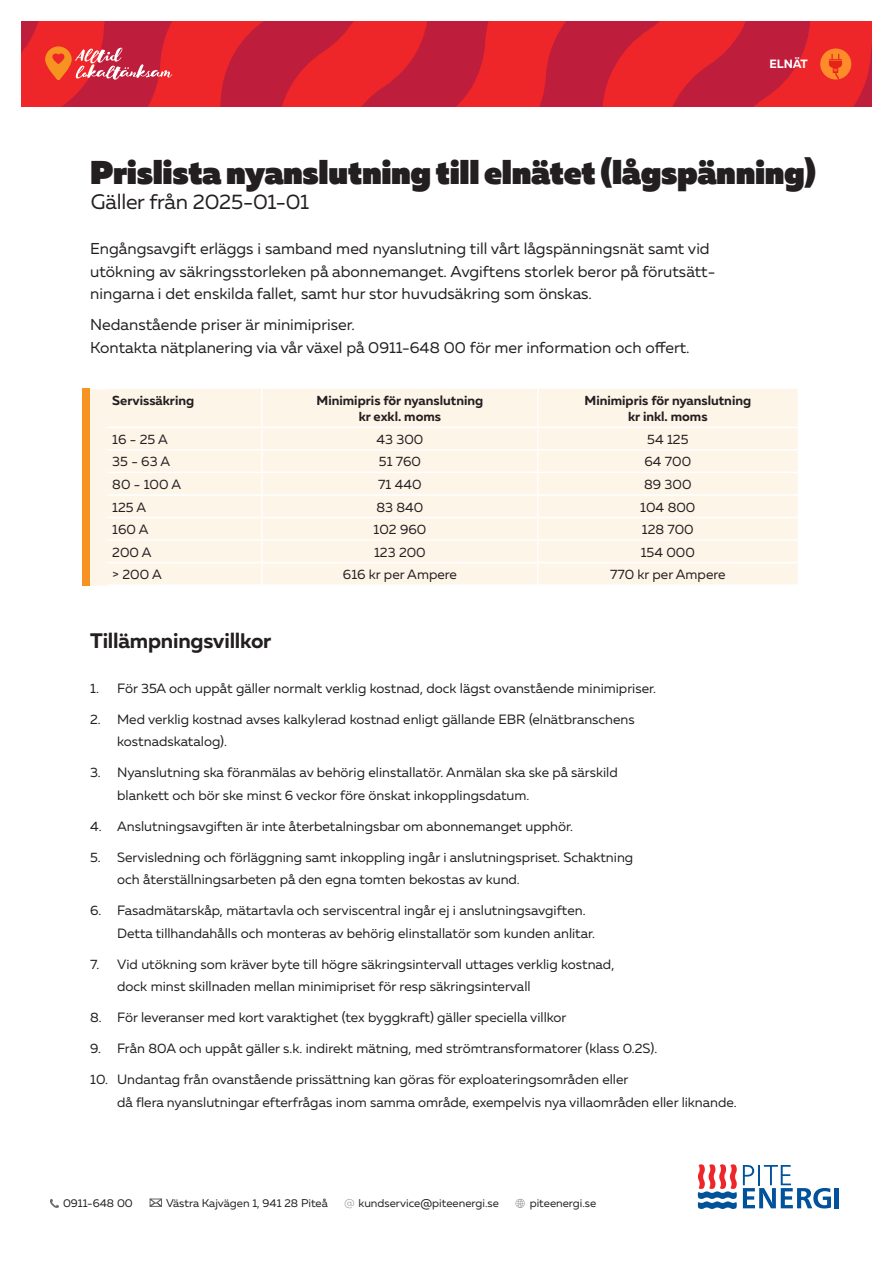
<style>
.page{position:relative;width:893px;height:1263px;background:#fff}
.page>*{position:absolute;margin:0;border:0;box-sizing:border-box;transform-origin:0 0}
.t1{font:800 33px "Muller";letter-spacing:-.01em;color:#231f20}
.t2{font:21px "Muller";letter-spacing:-.01em;color:#231f20}
.t3{font:700 21px "Muller";letter-spacing:-.01em;color:#231f20}
.t4{font:15.75px/22.5px "Muller";color:#231f20}
.t5{font:13.5px/22.5px "Muller";color:#231f20}
.t6{font:700 13.05px "Muller";color:#231f20}
.t7{font:700 12px "Muller";letter-spacing:-.005em;color:#fff}
.t8{font:11.25px "Muller";color:#231f20}
.t9{font:200 9.6px "Muller";color:#636366}
</style>
<div class="page">
<div style="left:90px;top:389px;width:708px;height:195px;background:#fef5e9"></div>
<hr style="left:261px;top:389px;width:2px;height:38px;background:#fff">
<hr style="left:537px;top:389px;width:2px;height:38px;background:#fff">
<hr style="left:107px;top:427px;width:155px;height:1px;background:#fff">
<hr style="left:262px;top:427px;width:276px;height:1px;background:#fff">
<hr style="left:261px;top:428px;width:2px;height:21px;background:#fff">
<hr style="left:538px;top:427px;width:260px;height:1px;background:#fff">
<hr style="left:537px;top:428px;width:2px;height:21px;background:#fff">
<hr style="left:107px;top:449px;width:155px;height:2px;background:#fff">
<hr style="left:262px;top:449px;width:276px;height:2px;background:#fff">
<hr style="left:261px;top:451px;width:2px;height:21px;background:#fff">
<hr style="left:538px;top:449px;width:260px;height:2px;background:#fff">
<hr style="left:537px;top:451px;width:2px;height:21px;background:#fff">
<hr style="left:107px;top:472px;width:155px;height:1px;background:#fff">
<hr style="left:262px;top:472px;width:276px;height:1px;background:#fff">
<hr style="left:261px;top:473px;width:2px;height:21px;background:#fff">
<hr style="left:538px;top:472px;width:260px;height:1px;background:#fff">
<hr style="left:537px;top:473px;width:2px;height:21px;background:#fff">
<hr style="left:107px;top:494px;width:155px;height:2px;background:#fff">
<hr style="left:262px;top:494px;width:276px;height:2px;background:#fff">
<hr style="left:261px;top:496px;width:2px;height:21px;background:#fff">
<hr style="left:538px;top:494px;width:260px;height:2px;background:#fff">
<hr style="left:537px;top:496px;width:2px;height:21px;background:#fff">
<hr style="left:107px;top:517px;width:155px;height:1px;background:#fff">
<hr style="left:262px;top:517px;width:276px;height:1px;background:#fff">
<hr style="left:261px;top:518px;width:2px;height:21px;background:#fff">
<hr style="left:538px;top:517px;width:260px;height:1px;background:#fff">
<hr style="left:537px;top:518px;width:2px;height:21px;background:#fff">
<hr style="left:107px;top:539px;width:155px;height:2px;background:#fff">
<hr style="left:262px;top:539px;width:276px;height:2px;background:#fff">
<hr style="left:261px;top:541px;width:2px;height:21px;background:#fff">
<hr style="left:538px;top:539px;width:260px;height:2px;background:#fff">
<hr style="left:537px;top:541px;width:2px;height:21px;background:#fff">
<hr style="left:107px;top:562px;width:155px;height:1px;background:#fff">
<hr style="left:262px;top:562px;width:276px;height:1px;background:#fff">
<hr style="left:261px;top:563px;width:2px;height:21px;background:#fff">
<hr style="left:538px;top:562px;width:260px;height:1px;background:#fff">
<hr style="left:537px;top:563px;width:2px;height:21px;background:#fff">
<hr style="left:106px;top:389px;width:1px;height:38px;background:#fef5e9">
<div style="left:90px;top:427px;width:17px;height:159px;background:#fef5e9"></div>
<div style="left:82px;top:389px;width:8px;height:197px;background:#f79321"></div>
<svg style="left:21px;top:21px;width:851px;height:85px;background:#d82633"></svg>
<svg style="left:50px;top:1199px;width:9px;height:9px"></svg>
<svg style="left:743px;top:1165px;width:88px;height:43px"></svg>
<hr style="left:835px;top:1188px;width:4px;height:20px;background:#01529a">
<hr style="left:758px;top:1165px;width:2px;height:20px;background:#01529a">
<svg style="left:698px;top:1164px;width:39px;height:45px"></svg>
<svg style="left:149px;top:1198px;width:13px;height:9px"></svg>
<svg style="left:515px;top:1199px;width:10px;height:9px"></svg>
<p class="t7" style="left:769px;top:56px;width:40px">ELNÄT</p>
<p class="t1" style="left:90px;top:151px;width:727px">Prislista nyanslutning till elnätet (lågspänning)</p>
<p class="t2" style="left:91px;top:189px;width:220px">Gäller från 2025-01-01</p>
<p class="t4" style="left:90px;top:237px;width:627px">Engångsavgift erläggs i samband med nyanslutning till vårt lågspänningsnät samt vid utökning av säkringsstorleken på abonnemanget. Avgiftens storlek beror på förutsätt&shy;ningarna i det enskilda fallet, samt hur stor huvudsäkring som önskas.</p>
<p class="t4" style="left:90px;top:313px;width:601px">Nedanstående priser är minimipriser.<br>Kontakta nätplanering via vår växel på 0911-648 00 för mer information och offert.</p>
<p class="t6" style="left:112px;top:392px;width:83px">Servissäkring</p>
<p class="t6" style="left:317px;top:392px;width:168px">Minimipris för nyanslutning</p>
<p class="t6" style="left:359px;top:408px;width:84px">kr exkl. moms</p>
<p class="t6" style="left:584px;top:392px;width:168px">Minimipris för nyanslutning</p>
<p class="t6" style="left:628px;top:408px;width:81px">kr inkl. moms</p>
<p class="t5" style="left:112px;top:428px;width:57px">16 - 25 A</p>
<p class="t5" style="left:376px;top:428px;width:48px">43 300</p>
<p class="t5" style="left:647px;top:428px;width:43px">54 125</p>
<p class="t5" style="left:112px;top:450px;width:59px">35 - 63 A</p>
<p class="t5" style="left:379px;top:450px;width:44px">51 760</p>
<p class="t5" style="left:644px;top:450px;width:48px">64 700</p>
<p class="t5" style="left:112px;top:473px;width:70px">80 - 100 A</p>
<p class="t5" style="left:378px;top:473px;width:45px">71 440</p>
<p class="t5" style="left:644px;top:473px;width:49px">89 300</p>
<p class="t5" style="left:112px;top:495px;width:35px">125 A</p>
<p class="t5" style="left:376px;top:495px;width:48px">83 840</p>
<p class="t5" style="left:640px;top:495px;width:57px">104 800</p>
<p class="t5" style="left:112px;top:518px;width:38px">160 A</p>
<p class="t5" style="left:374px;top:518px;width:54px">102 960</p>
<p class="t5" style="left:642px;top:518px;width:53px">128 700</p>
<p class="t5" style="left:112px;top:540px;width:41px">200 A</p>
<p class="t5" style="left:374px;top:540px;width:53px">123 200</p>
<p class="t5" style="left:641px;top:540px;width:56px">154 000</p>
<p class="t5" style="left:112px;top:563px;width:51px">&gt; 200 A</p>
<p class="t5" style="left:343px;top:563px;width:115px">616 kr per Ampere</p>
<p class="t5" style="left:610px;top:563px;width:117px">770 kr per Ampere</p>
<p class="t3" style="left:90px;top:627px;width:183px">Tillämpningsvillkor</p>
<p class="t5" style="left:90px;top:677px;width:567px">1. För 35A och uppåt gäller normalt verklig kostnad, dock lägst ovanstående minimipriser.</p>
<p class="t5" style="left:117px;top:708px;width:519px;text-indent:-27px">2. Med verklig kostnad avses kalkylerad kostnad enligt gällande EBR (elnätbranschens kostnadskatalog).</p>
<p class="t5" style="left:117px;top:761px;width:502px;text-indent:-27px">3. Nyanslutning ska föranmälas av behörig elinstallatör. Anmälan ska ske på särskild blankett och bör ske minst 6 veckor före önskat inkopplingsdatum.</p>
<p class="t5" style="left:90px;top:815px;width:484px">4. Anslutningsavgiften är inte återbetalningsbar om abonnemanget upphör.</p>
<p class="t5" style="left:117px;top:846px;width:518px;text-indent:-27px">5. Servisledning och förläggning samt inkoppling ingår i anslutningspriset. Schaktning och återställningsarbeten på den egna tomten bekostas av kund.</p>
<p class="t5" style="left:117px;top:899px;width:479px;text-indent:-27px">6. Fasadmätarskåp, mätartavla och serviscentral ingår ej i anslutningsavgiften.<br>Detta tillhandahålls och monteras av behörig elinstallatör som kunden anlitar.</p>
<p class="t5" style="left:117px;top:953px;width:499px;text-indent:-27px">7. Vid utökning som kräver byte till högre säkringsintervall uttages verklig kostnad, dock minst skillnaden mellan minimipriset för resp säkringsintervall</p>
<p class="t5" style="left:90px;top:1006px;width:478px">8. För leveranser med kort varaktighet (tex byggkraft) gäller speciella villkor</p>
<p class="t5" style="left:90px;top:1037px;width:568px">9. Från 80A och uppåt gäller s.k. indirekt mätning, med strömtransformatorer (klass 0.2S).</p>
<p class="t5" style="left:117px;top:1068px;width:621px;text-indent:-27px">10. Undantag från ovanstående prissättning kan göras för exploateringsområden eller<br>då flera nyanslutningar efterfrågas inom samma område, exempelvis nya villaområden eller liknande.</p>
<p class="t8" style="left:63px;top:1196px;width:71px">0911-648 00</p>
<p class="t8" style="left:166px;top:1196px;width:163px">Västra Kajvägen 1, 941 28 Piteå</p>
<p class="t8" style="left:358px;top:1196px;width:142px">kundservice@piteenergi.se</p>
<p class="t8" style="left:530px;top:1196px;width:68px">piteenergi.se</p>
<p class="t9" style="left:344px;top:1196px;width:12px">@</p>
</div>
